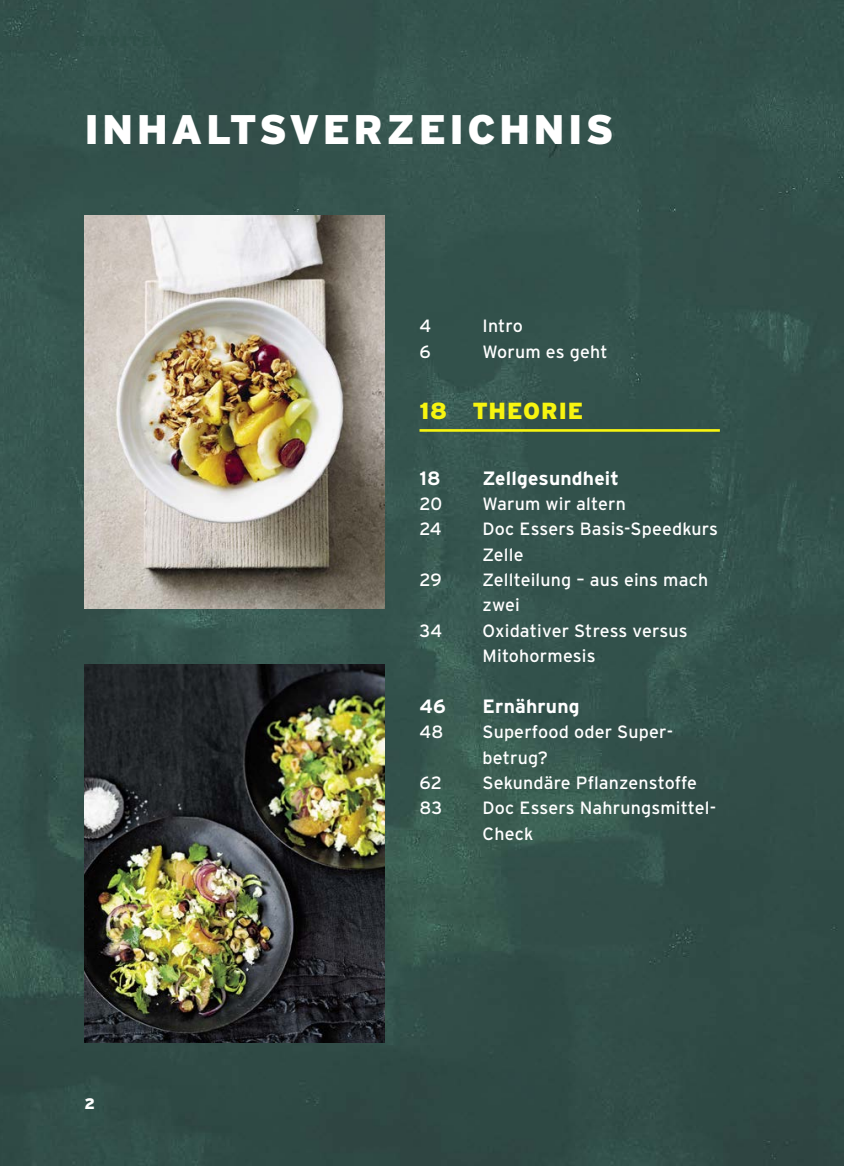
<style>
.page{position:relative;width:844px;height:1166px;background:#fff}
.page>*{position:absolute;margin:0;border:0;box-sizing:border-box;transform-origin:0 0}
.t1{font:900 41.3px "Interstate";letter-spacing:.08em;color:#fff}
.t2{font:900 23.28px "Interstate";letter-spacing:.035em;color:#f7f410}
.t3{font:700 19.25px "Interstate";letter-spacing:.01em;color:#fff}
.t4{font:17.68px/25.4px "Interstate";letter-spacing:.01em;color:#fff}
.t5{font:900 15.22px "Interstate";color:#fff}
</style>
<div class="page">
<img style="left:0;top:0;width:843px;height:1166px">
<hr style="left:419px;top:429px;width:300px;height:3px;background:#f7f410">
<img style="left:84px;top:665px;width:300px;height:378px">
<img style="left:84px;top:216px;width:300px;height:393px">
<h1 class="t1" style="left:84px;top:106px;width:531px">INHALTSVERZEICHNIS</h1>
<p class="t4" style="left:419px;top:315px;width:13px">4</p>
<p class="t4" style="left:482px;top:315px;width:42px">Intro</p>
<p class="t4" style="left:419px;top:340px;width:13px">6</p>
<p class="t4" style="left:482px;top:340px;width:126px">Worum es geht</p>
<h2 class="t2" style="left:419px;top:397px;width:165px">18 THEORIE</h2>
<p class="t5" style="left:84px;top:1094px;width:12px">2</p>
<p class="t3" style="left:419px;top:470px;width:23px">18</p>
<p class="t3" style="left:482px;top:470px;width:138px">Zellgesundheit</p>
<p class="t4" style="left:419px;top:492px;width:24px">20</p>
<p class="t4" style="left:482px;top:492px;width:145px">Warum wir altern</p>
<p class="t4" style="left:419px;top:518px;width:24px">24</p>
<p class="t4" style="left:482px;top:518px;width:237px">Doc Essers Basis-Speedkurs<br>Zelle</p>
<p class="t4" style="left:419px;top:569px;width:24px">29</p>
<p class="t4" style="left:482px;top:569px;width:227px">Zellteilung – aus eins mach zwei</p>
<p class="t4" style="left:419px;top:619px;width:24px">34</p>
<p class="t4" style="left:482px;top:619px;width:206px">Oxidativer Stress versus<br>Mitohormesis</p>
<p class="t3" style="left:419px;top:698px;width:28px">46</p>
<p class="t3" style="left:482px;top:698px;width:99px">Ernährung</p>
<p class="t4" style="left:419px;top:721px;width:25px">48</p>
<p class="t4" style="left:482px;top:721px;width:192px">Superfood oder Super&shy;betrug?</p>
<p class="t4" style="left:419px;top:772px;width:24px">62</p>
<p class="t4" style="left:482px;top:772px;width:216px">Sekundäre Pflanzenstoffe</p>
<p class="t4" style="left:419px;top:797px;width:24px">83</p>
<p class="t4" style="left:482px;top:797px;width:235px">Doc Essers Nahrungsmittel-<br>Check</p>
</div>
